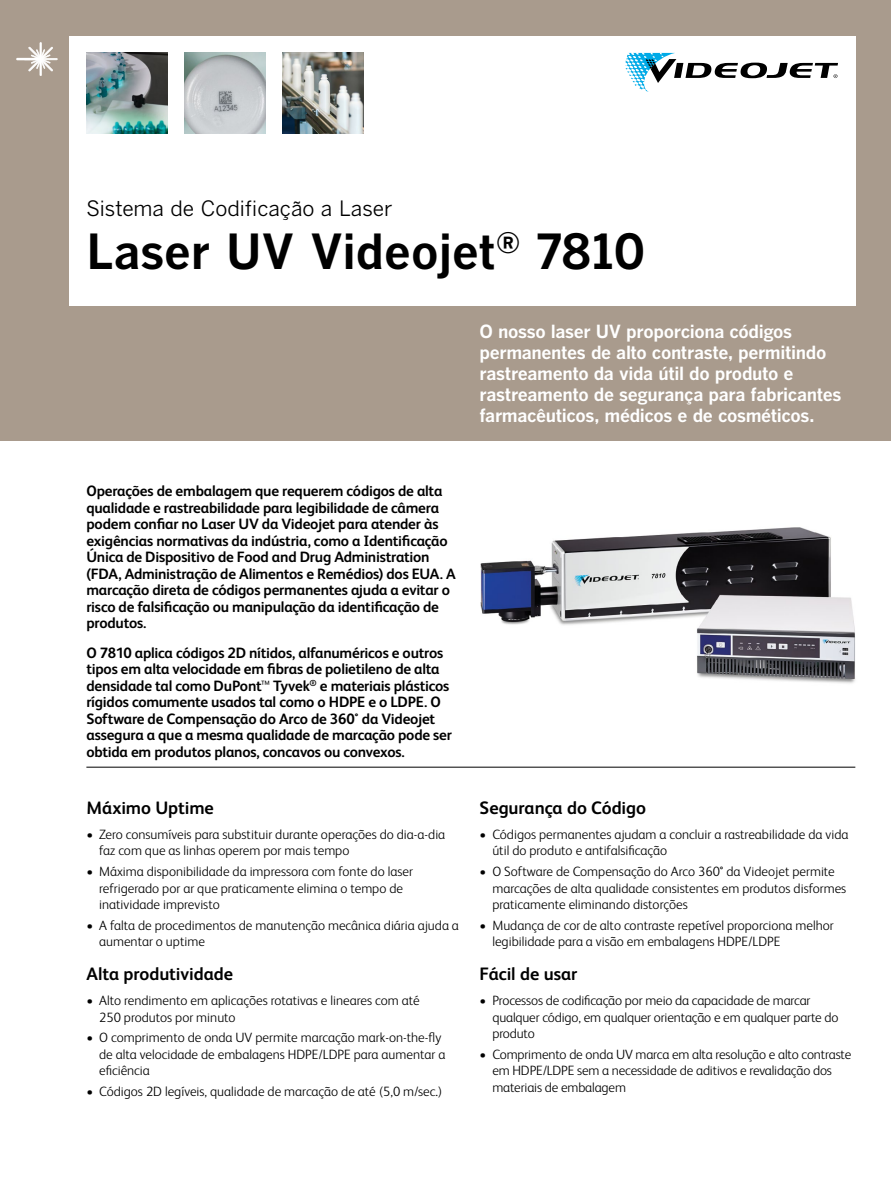
<style>
.page{position:relative;width:891px;height:1188px;background:#fff}
.page>*{position:absolute;margin:0;border:0;box-sizing:border-box;transform-origin:0 0}
.t1{font:700 48px "Benton Gothic";color:#000}
.t2{font:21px "Benton Gothic";letter-spacing:-.005em;color:#000}
.t3{font:700 18px/21px "Benton Gothic";letter-spacing:-.02em;color:#fff}
.t4{font:700 18px "FS Albert Pro";letter-spacing:-.005em;color:#000}
.t5{font:700 15px/16.5px "FS Albert Pro";letter-spacing:-.015em;color:#000}
.t6{font:300 13.5px/16.5px "FS Albert Pro";color:#000}
.s1{font-weight:300}
</style>
<div class="page">
<div style="left:0;top:0;width:891px;height:441px;background:#a99b8d"></div>
<div style="left:69px;top:36px;width:786px;height:270px;background:#fff"></div>
<hr style="left:16px;top:58px;width:26px;height:2px;background:#fff">
<hr style="left:24px;top:58px;width:34px;height:2px;background:#fff">
<hr style="left:40px;top:42px;width:2px;height:34px;background:#fff">
<svg style="left:28px;top:47px;width:25px;height:24px"></svg>
<svg style="left:625px;top:53px;width:213px;height:39px"></svg>
<hr style="left:86px;top:767px;width:769px;height:1px;background:#000">
<img style="left:185px;top:53px;width:81px;height:81px">
<img style="left:480px;top:527px;width:375px;height:157px">
<img style="left:283px;top:53px;width:81px;height:81px">
<img style="left:86px;top:53px;width:81px;height:81px">
<h2 class="t2" style="left:86px;top:197px;width:307px">Sistema de Codificação a Laser</h2>
<h1 class="t1" style="left:86px;top:224px;width:561px">Laser UV Videojet<sup>®</sup> 7810</h1>
<h3 class="t3" style="left:480px;top:321px;width:364px">O nosso laser UV proporciona códigos permanentes de alto contraste, permitindo rastreamento da vida útil do produto e rastreamento de segurança para fabricantes farmacêuticos, médicos e de cosméticos.</h3>
<p class="t5" style="left:86px;top:482px;width:371px">Operações de embalagem que requerem códigos de alta qualidade e rastreabilidade para legibilidade de câmera podem confiar no Laser UV da Videojet para atender às exigências normativas da indústria, como a Identificação Única de Dispositivo de Food and Drug Administration (FDA, Administração de Alimentos e Remédios) dos EUA. A marcação direta de códigos permanentes ajuda a evitar o risco de falsificação ou manipulação da identificação de produtos.</p>
<p class="t5" style="left:86px;top:643px;width:367px">O 7810 aplica códigos 2D nítidos, alfanuméricos e outros tipos em alta velocidade em fibras de polietileno de alta densidade tal como DuPont<span class="s1">™</span> Tyvek<sup>®</sup> e materiais plásticos rígidos comumente usados tal como o HDPE e o LDPE. O Software de Compensação do Arco de 360° da Videojet assegura a que a mesma qualidade de marcação pode ser obtida em produtos planos, concavos ou convexos.</p>
<h3 class="t4" style="left:86px;top:795px;width:129px">Máximo Uptime</h3>
<p class="t6" style="left:99px;top:825px;width:348px;text-indent:-13px">• Zero consumíveis para substituir durante operações do dia-a-dia faz com que as linhas operem por mais tempo</p>
<p class="t6" style="left:99px;top:862px;width:315px;text-indent:-13px">• Máxima disponibilidade da impressora com fonte do laser refrigerado por ar que praticamente elimina o tempo de inatividade imprevisto</p>
<p class="t6" style="left:99px;top:916px;width:361px;text-indent:-13px">• A falta de procedimentos de manutenção mecânica diária ajuda a aumentar o uptime</p>
<h3 class="t4" style="left:86px;top:961px;width:148px">Alta produtividade</h3>
<p class="t6" style="left:99px;top:991px;width:322px;text-indent:-13px">• Alto rendimento em aplicações rotativas e lineares com até<br>250 produtos por minuto</p>
<p class="t6" style="left:99px;top:1029px;width:348px;text-indent:-13px">• O comprimento de onda UV permite marcação mark-on-the-fly de alta velocidade de embalagens HDPE/LDPE para aumentar a eficiência</p>
<p class="t6" style="left:86px;top:1082px;width:358px">• Códigos 2D legíveis, qualidade de marcação de até (5,0 m/sec.)</p>
<h3 class="t4" style="left:480px;top:795px;width:168px">Segurança do Código</h3>
<p class="t6" style="left:492px;top:825px;width:358px;text-indent:-13px">• Códigos permanentes ajudam a concluir a rastreabilidade da vida útil do produto e antifalsificação</p>
<p class="t6" style="left:492px;top:862px;width:355px;text-indent:-13px">• O Software de Compensação do Arco 360° da Videojet permite marcações de alta qualidade consistentes em produtos disformes praticamente eliminando distorções</p>
<p class="t6" style="left:492px;top:916px;width:343px;text-indent:-13px">• Mudança de cor de alto contraste repetível proporciona melhor legibilidade para a visão em embalagens HDPE/LDPE</p>
<h3 class="t4" style="left:480px;top:961px;width:99px">Fácil de usar</h3>
<p class="t6" style="left:492px;top:991px;width:348px;text-indent:-13px">• Processos de codificação por meio da capacidade de marcar qualquer código, em qualquer orientação e em qualquer parte do produto</p>
<p class="t6" style="left:492px;top:1045px;width:360px;text-indent:-13px">• Comprimento de onda UV marca em alta resolução e alto contraste em HDPE/LDPE sem a necessidade de aditivos e revalidação dos materiais de embalagem</p>
</div>
